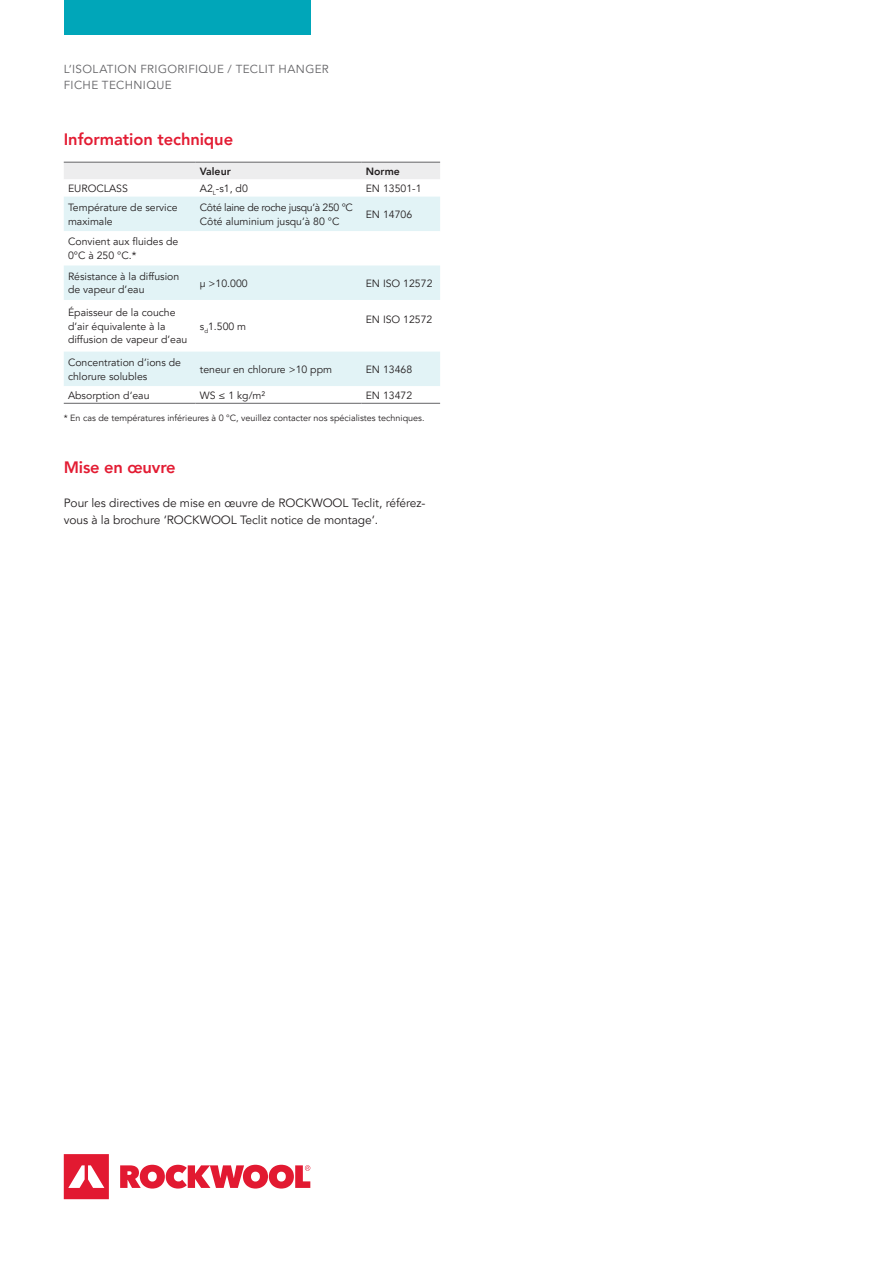
<style>
.page{position:relative;width:893px;height:1263px;background:#fff}
.page>*{position:absolute;margin:0;border:0;box-sizing:border-box;transform-origin:0 0}
.t1{font:800 16.5px "Avenir LT Pro";letter-spacing:-.005em;color:#e31c33}
.t2{font:12px/17.2px "Avenir LT Pro";letter-spacing:-.005em;color:#231f20}
.t3{font:11.7px/16.5px "Avenir LT Pro";letter-spacing:.035em;color:#636366}
.t4{font:10.5px/13.5px "Avenir LT Pro";color:#231f20}
.t5{font:10.5px/13.5px "Avenir LT Pro";letter-spacing:-.03em;color:#231f20}
.t6{font:800 10.5px "Avenir LT Pro";color:#231f20}
.t7{font:9px "Avenir LT Pro";color:#231f20}
</style>
<div class="page">
<div style="left:64px;top:0;width:246px;height:34px;background:#00a6b9"></div>
<svg style="left:64px;top:1154px;width:246px;height:45px"></svg>
<svg style="left:64px;top:163px;width:376px;height:68px"></svg>
<svg style="left:64px;top:265px;width:376px;height:121px;fill:#e2f3f6"></svg>
<hr style="left:64px;top:162px;width:132px;height:1px;background:#636366">
<hr style="left:196px;top:162px;width:165px;height:1px;background:#636366">
<hr style="left:361px;top:162px;width:79px;height:1px;background:#636366">
<hr style="left:64px;top:403px;width:132px;height:1px;background:#636366">
<hr style="left:196px;top:403px;width:165px;height:1px;background:#636366">
<hr style="left:361px;top:403px;width:79px;height:1px;background:#636366">
<p class="t3" style="left:64px;top:61px;width:266px">L‘ISOLATION FRIGORIFIQUE / TECLIT HANGER<br>FICHE TECHNIQUE</p>
<h1 class="t1" style="left:64px;top:129px;width:171px">Information technique</h1>
<p class="t6" style="left:200px;top:165px;width:32px">Valeur</p>
<p class="t6" style="left:366px;top:165px;width:36px">Norme</p>
<p class="t4" style="left:68px;top:182px;width:61px">EUROCLASS</p>
<p class="t4" style="left:200px;top:182px;width:50px">A2<sub>L</sub>-s1, d0</p>
<p class="t4" style="left:366px;top:182px;width:57px">EN 13501-1</p>
<p class="t4" style="left:68px;top:201px;width:111px">Température de service maximale</p>
<p class="t5" style="left:200px;top:201px;width:155px">Côté laine de roche jusqu’à 250 °C<br>Côté aluminium jusqu’à 80 °C</p>
<p class="t4" style="left:366px;top:208px;width:48px">EN 14706</p>
<p class="t4" style="left:68px;top:235px;width:112px">Convient aux fluides de<br>0°C à 250 °C.*</p>
<p class="t4" style="left:68px;top:270px;width:113px">Résistance à la diffusion de vapeur d’eau</p>
<p class="t4" style="left:200px;top:276px;width:49px">μ &gt;10.000</p>
<p class="t4" style="left:366px;top:276px;width:68px">EN ISO 12572</p>
<p class="t4" style="left:68px;top:306px;width:121px">Épaisseur de la couche d’air équivalente à la diffusion de vapeur d’eau</p>
<p class="t4" style="left:366px;top:313px;width:68px">EN ISO 12572</p>
<p class="t4" style="left:200px;top:320px;width:48px">s<sub>d</sub>1.500 m</p>
<p class="t4" style="left:68px;top:356px;width:114px">Concentration d’ions de chlorure solubles</p>
<p class="t4" style="left:200px;top:363px;width:134px">teneur en chlorure &gt;10 ppm</p>
<p class="t4" style="left:366px;top:363px;width:48px">EN 13468</p>
<p class="t4" style="left:68px;top:388px;width:83px">Absorption d‘eau</p>
<p class="t4" style="left:200px;top:388px;width:67px">WS ≤ 1 kg/m²</p>
<p class="t4" style="left:366px;top:388px;width:48px">EN 13472</p>
<p class="t7" style="left:64px;top:412px;width:362px">* En cas de températures inférieures à 0 °C, veuillez contacter nos spécialistes techniques.</p>
<h1 class="t1" style="left:64px;top:457px;width:114px">Mise en œuvre</h1>
<p class="t2" style="left:64px;top:495px;width:363px">Pour les directives de mise en œuvre de ROCKWOOL Teclit, référez&shy;vous à la brochure ‘ROCKWOOL Teclit notice de montage‘.</p>
</div>
